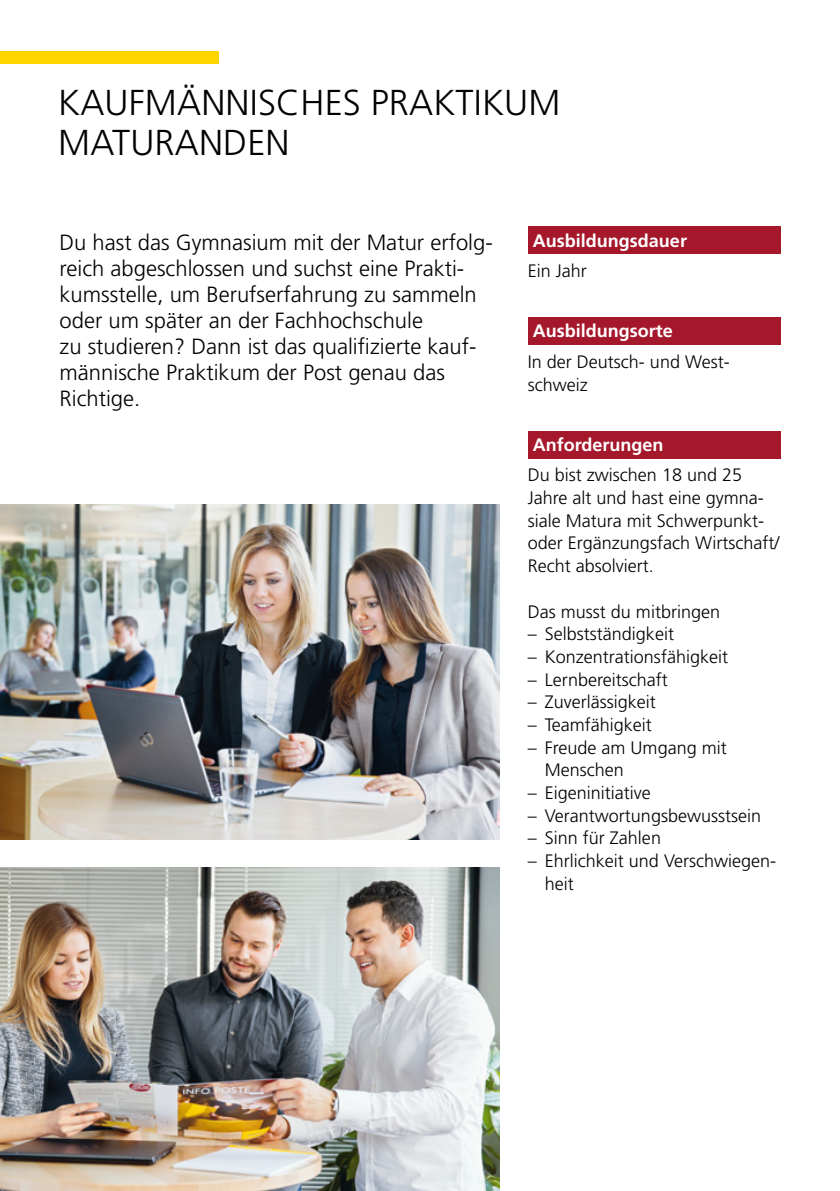
<style>
.page{position:relative;width:840px;height:1191px;background:#fff}
.page>*{position:absolute;margin:0;border:0;box-sizing:border-box;transform-origin:0 0}
.t1{font:300 36px/40px "Frutiger LT Std";letter-spacing:.005em;color:#000}
.t2{font:300 22px/26px "Frutiger";color:#000}
.t3{font:300 18px/22.6px "Frutiger";color:#000}
.t4{font:700 18px "Frutiger";color:#fff}
</style>
<div class="page">
<div style="left:527px;top:227px;width:253px;height:27px;background:#a5172b"></div>
<div style="left:527px;top:317px;width:253px;height:28px;background:#a5172b"></div>
<div style="left:527px;top:431px;width:253px;height:27px;background:#a5172b"></div>
<div style="left:0;top:51px;width:218px;height:12px;background:#ffd500"></div>
<img style="left:0;top:867px;width:499px;height:324px">
<img style="left:0;top:505px;width:499px;height:334px">
<h1 class="t1" style="left:58px;top:83px;width:503px">KAUFMÄNNISCHES PRAKTIKUM<br>MATURANDEN</h1>
<p class="t2" style="left:60px;top:229px;width:434px">Du hast das Gymnasium mit der Matur erfolg&shy;reich abgeschlossen und suchst eine Prakti&shy;kumsstelle, um Berufserfahrung zu sammeln oder um später an der Fachhochschule<br>zu studieren? Dann ist das qualifizierte kauf&shy;männische Praktikum der Post genau das Richtige.</p>
<h2 class="t4" style="left:532px;top:230px;width:155px">Ausbildungsdauer</h2>
<p class="t3" style="left:527px;top:260px;width:61px">Ein Jahr</p>
<h2 class="t4" style="left:532px;top:320px;width:141px">Ausbildungsorte</h2>
<p class="t3" style="left:527px;top:350px;width:203px">In der Deutsch- und West&shy;schweiz</p>
<h2 class="t4" style="left:532px;top:434px;width:132px">Anforderungen</h2>
<p class="t3" style="left:527px;top:464px;width:253px">Du bist zwischen 18 und 25<br>Jahre alt und hast eine gymna&shy;siale Matura mit Schwerpunkt&shy;oder Ergänzungsfach Wirtschaft/<br>Recht absolviert.</p>
<p class="t3" style="left:527px;top:600px;width:194px">Das musst du mitbringen</p>
<p class="t3" style="left:527px;top:622px;width:148px">– Selbstständigkeit</p>
<p class="t3" style="left:527px;top:645px;width:202px">– Konzentrationsfähigkeit</p>
<p class="t3" style="left:527px;top:668px;width:141px">– Lernbereitschaft</p>
<p class="t3" style="left:527px;top:690px;width:129px">– Zuverlässigkeit</p>
<p class="t3" style="left:527px;top:713px;width:126px">– Teamfähigkeit</p>
<p class="t3" style="left:544px;top:736px;width:183px;text-indent:-17px">– Freude am Umgang mit<br>Menschen</p>
<p class="t3" style="left:527px;top:781px;width:124px">– Eigeninitiative</p>
<p class="t3" style="left:527px;top:804px;width:235px">– Verantwortungsbewusstsein</p>
<p class="t3" style="left:527px;top:827px;width:135px">– Sinn für Zahlen</p>
<p class="t3" style="left:544px;top:849px;width:233px;text-indent:-17px">– Ehrlichkeit und Verschwiegen&shy;heit</p>
</div>
